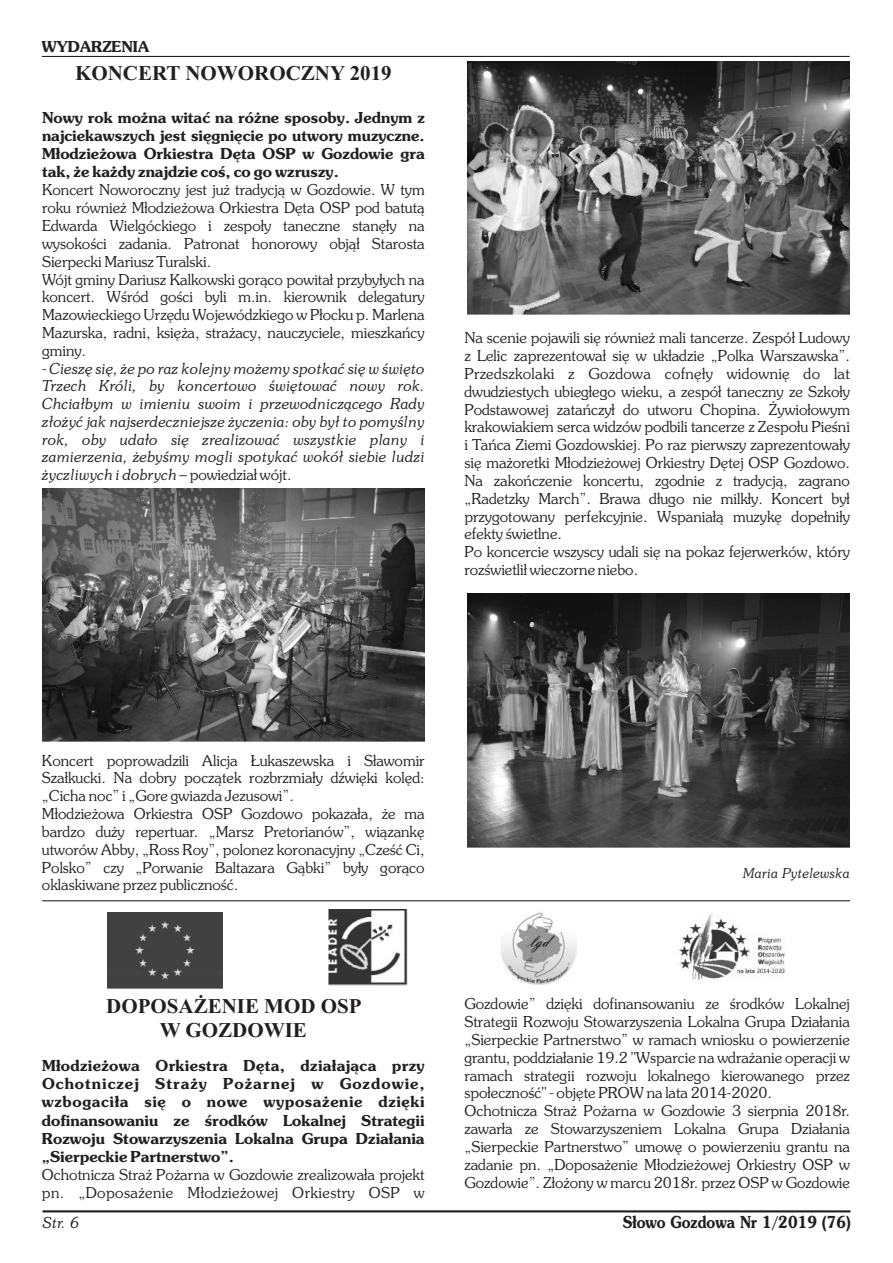
<style>
.page{position:relative;width:893px;height:1263px;background:#fff}
.page>*{position:absolute;margin:0;border:0;box-sizing:border-box;transform-origin:0 0}
.t1{font:700 21px "Times";color:#231f20}
.t2{font:700 16.5px "Southern";color:#231f20;scale:.87 1}
.t3{font:15px/17.9px "Southern";color:#231f20}
.t4{font:italic 15px "Southern";color:#231f20}
.t5{font:700 15px/18.3px "Southern";color:#231f20;text-align:justify}
.t6{font:15px "Southern";letter-spacing:.02em;color:#231f20}
.t7{font:15px "Southern";letter-spacing:.03em;color:#231f20}
.t8{font:700 15px "Southern";letter-spacing:.02em;color:#231f20}
.t9{font:700 15px "Southern";letter-spacing:.065em;color:#231f20}
.t10{font:700 15px "Southern";letter-spacing:.04em;color:#231f20}
.t11{font:italic 13.5px "Southern";color:#231f20}
.s1{font-style:normal}
</style>
<div class="page">
<div style="left:108px;top:912px;width:114px;height:77px;background:#414141"></div>
<img style="left:329px;top:909px;width:78px;height:76px">
<img style="left:501px;top:912px;width:75px;height:73px">
<img style="left:679px;top:913px;width:106px;height:67px">
<hr style="left:43px;top:1210px;width:807px;height:2px;background:#231f20">
<hr style="left:42px;top:56px;width:808px;height:1px;background:#231f20">
<img style="left:42px;top:488px;width:383px;height:254px">
<img style="left:467px;top:61px;width:383px;height:254px">
<img style="left:467px;top:594px;width:383px;height:253px">
<hr style="left:42px;top:900px;width:808px;height:1px;background:#231f20">
<p class="t5" style="left:42px;top:39px;width:109px">WYDARZENIA</p>
<h1 class="t1" style="left:75px;top:66px;width:318px">KONCERT NOWOROCZNY 2019</h1>
<p class="t5" style="left:42px;top:109px;width:384px">Nowy rok mo¿na witaæ na ró¿ne sposoby. Jednym z najciekawszych jest siêgniêcie po utwory muzyczne.<br>M³odzie¿owa Orkiestra Dêta OSP w Gozdowie gra tak, ¿e ka¿dy znajdzie coœ, co go wzruszy.</p>
<p class="t3" style="left:42px;top:182px;width:384px">Koncert Noworoczny jest ju¿ tradycj¹ w Gozdowie. W tym roku równie¿ M³odzie¿owa Orkiestra Dêta OSP pod batut¹<br>Edwarda Wielgóckiego i zespo³y taneczne stanê³y na wysokoœci zadania. Patronat honorowy obj¹³ Starosta Sierpecki Mariusz Turalski.<br>Wójt gminy Dariusz Kalkowski gor¹co powita³ przyby³ych na koncert. Wœród goœci byli m.in. kierownik delegatury Mazowieckiego Urzêdu Wojewódzkiego w P³ocku p. Marlena Mazurska, radni, ksiê¿a, stra¿acy, nauczyciele, mieszkañcy</p>
<p class="t3" style="left:464px;top:330px;width:387px">Na scenie pojawili siê równie¿ mali tancerze. Zespó³ Ludowy</p>
<p class="t3" style="left:42px;top:342px;width:46px">gminy.</p>
<p class="t3" style="left:464px;top:348px;width:387px">z Lelic zaprezentowa³ siê w uk³adzie „Polka Warszawska”.</p>
<p class="t4" style="left:42px;top:362px;width:384px"><span class="s1">-</span> Cieszê siê, ¿e po raz kolejny mo¿emy spotkaæ siê w œwiêto</p>
<p class="t6" style="left:464px;top:367px;width:387px">Przedszkolaki z Gozdowa cofnê³y widowniê do lat</p>
<p class="t4" style="left:42px;top:379px;width:384px">Trzech Króli, by koncertowo œwiêtowaæ nowy rok.</p>
<p class="t3" style="left:464px;top:383px;width:387px">dwudziestych ubieg³ego wieku, a zespó³ taneczny ze Szko³y</p>
<p class="t4" style="left:42px;top:397px;width:384px">Chcia³bym w imieniu swoim i przewodnicz¹cego Rady</p>
<p class="t3" style="left:464px;top:401px;width:387px">Podstawowej zatañczy³ do utworu Chopina. ¯ywio³owym</p>
<p class="t4" style="left:42px;top:415px;width:384px">z³o¿yæ jak najserdeczniejsze ¿yczenia: oby by³ to pomyœlny</p>
<p class="t3" style="left:464px;top:419px;width:387px">krakowiakiem serca widzów podbili tancerze z Zespo³u Pieœni</p>
<p class="t4" style="left:42px;top:433px;width:384px">rok, oby uda³o siê zrealizowaæ wszystkie plany i</p>
<p class="t3" style="left:464px;top:437px;width:387px">i Tañca Ziemi Gozdowskiej. Po raz pierwszy zaprezentowa³y</p>
<p class="t4" style="left:42px;top:450px;width:384px">zamierzenia, ¿ebyœmy mogli spotykaæ wokó³ siebie ludzi</p>
<p class="t3" style="left:464px;top:455px;width:387px">siê ma¿oretki M³odzie¿owej Orkiestry Dêtej OSP Gozdowo.</p>
<p class="t4" style="left:42px;top:468px;width:251px">¿yczliwych i dobrych <span class="s1">– powiedzia³ wójt.</span></p>
<p class="t3" style="left:464px;top:473px;width:387px">Na zakoñczenie koncertu, zgodnie z tradycj¹, zagrano „Radetzky March”. Brawa d³ugo nie milk³y. Koncert by³ przygotowany perfekcyjnie. Wspania³¹ muzykê dope³ni³y efekty œwietlne.<br>Po koncercie wszyscy udali siê na pokaz fejerwerków, który rozœwietli³ wieczorne niebo.</p>
<p class="t3" style="left:42px;top:752px;width:384px">Koncert poprowadzili Alicja £ukaszewska i S³awomir Sza³kucki. Na dobry pocz¹tek rozbrzmia³y dŸwiêki kolêd: „Cicha noc” i „Gore gwiazda Jezusowi”.<br>M³odzie¿owa Orkiestra OSP Gozdowo pokaza³a, ¿e ma bardzo du¿y repertuar. „Marsz Pretorianów”, wi¹zankê utworów Abby, „Ross Roy”, polonez koronacyjny „Czeœæ Ci, Polsko” czy „Porwanie Baltazara G¹bki” by³y gor¹co</p>
<p class="t3" style="left:42px;top:877px;width:198px">oklaskiwane przez publicznoœæ.</p>
<p class="t11" style="left:743px;top:868px;width:108px">Maria Pytelewska</p>
<h1 class="t1" style="left:106px;top:999px;width:257px">DOPOSA¯ENIE MOD OSP</h1>
<p class="t3" style="left:464px;top:996px;width:387px">Gozdowie” dziêki dofinansowaniu ze œrodków Lokalnej</p>
<h1 class="t1" style="left:160px;top:1022px;width:149px">W GOZDOWIE</h1>
<p class="t3" style="left:464px;top:1014px;width:387px;text-align:justify">Strategii Rozwoju Stowarzyszenia Lokalna Grupa Dzia³ania „Sierpeckie Partnerstwo” w ramach wniosku o powierzenie grantu, poddzia³anie 19.2 "Wsparcie na wdra¿anie operacji w</p>
<p class="t8" style="left:42px;top:1059px;width:384px">M³odzie¿owa Orkiestra Dêta, dzia³aj¹ca przy</p>
<p class="t3" style="left:464px;top:1067px;width:387px">ramach strategii rozwoju lokalnego kierowanego przez</p>
<p class="t9" style="left:42px;top:1077px;width:384px">Ochotniczej Stra¿y Po¿arnej w Gozdowie,</p>
<p class="t3" style="left:464px;top:1085px;width:309px">spo³ecznoœæ" - objête PROW na lata 2014-2020.</p>
<p class="t10" style="left:42px;top:1096px;width:384px">wzbogaci³a siê o nowe wyposa¿enie dziêki</p>
<p class="t3" style="left:464px;top:1103px;width:387px">Ochotnicza Stra¿ Po¿arna w Gozdowie 3 sierpnia 2018r.</p>
<p class="t5" style="left:42px;top:1112px;width:384px">dofinansowaniu ze œrodków Lokalnej Strategii</p>
<p class="t3" style="left:464px;top:1121px;width:387px">zawar³a ze Stowarzyszeniem Lokalna Grupa Dzia³ania</p>
<p class="t5" style="left:42px;top:1130px;width:384px">Rozwoju Stowarzyszenia Lokalna Grupa Dzia³ania</p>
<p class="t3" style="left:464px;top:1138px;width:387px">„Sierpeckie Partnerstwo” umowê o powierzeniu grantu na</p>
<p class="t5" style="left:42px;top:1149px;width:193px">„Sierpeckie Partnerstwo”.</p>
<p class="t3" style="left:464px;top:1156px;width:387px">zadanie pn. „Doposa¿enie M³odzie¿owej Orkiestry OSP w</p>
<p class="t3" style="left:42px;top:1167px;width:384px">Ochotnicza Stra¿ Po¿arna w Gozdowie zrealizowa³a projekt</p>
<p class="t3" style="left:464px;top:1174px;width:387px">Gozdowie”. Z³o¿ony w marcu 2018r. przez OSP w Gozdowie</p>
<p class="t7" style="left:42px;top:1186px;width:384px">pn. „Doposa¿enie M³odzie¿owej Orkiestry OSP w</p>
<p class="t4" style="left:43px;top:1216px;width:38px">Str. 6</p>
<p class="t2" style="left:623px;top:1215px;width:264px">S³owo Gozdowa Nr 1/2019 (76)</p>
</div>
